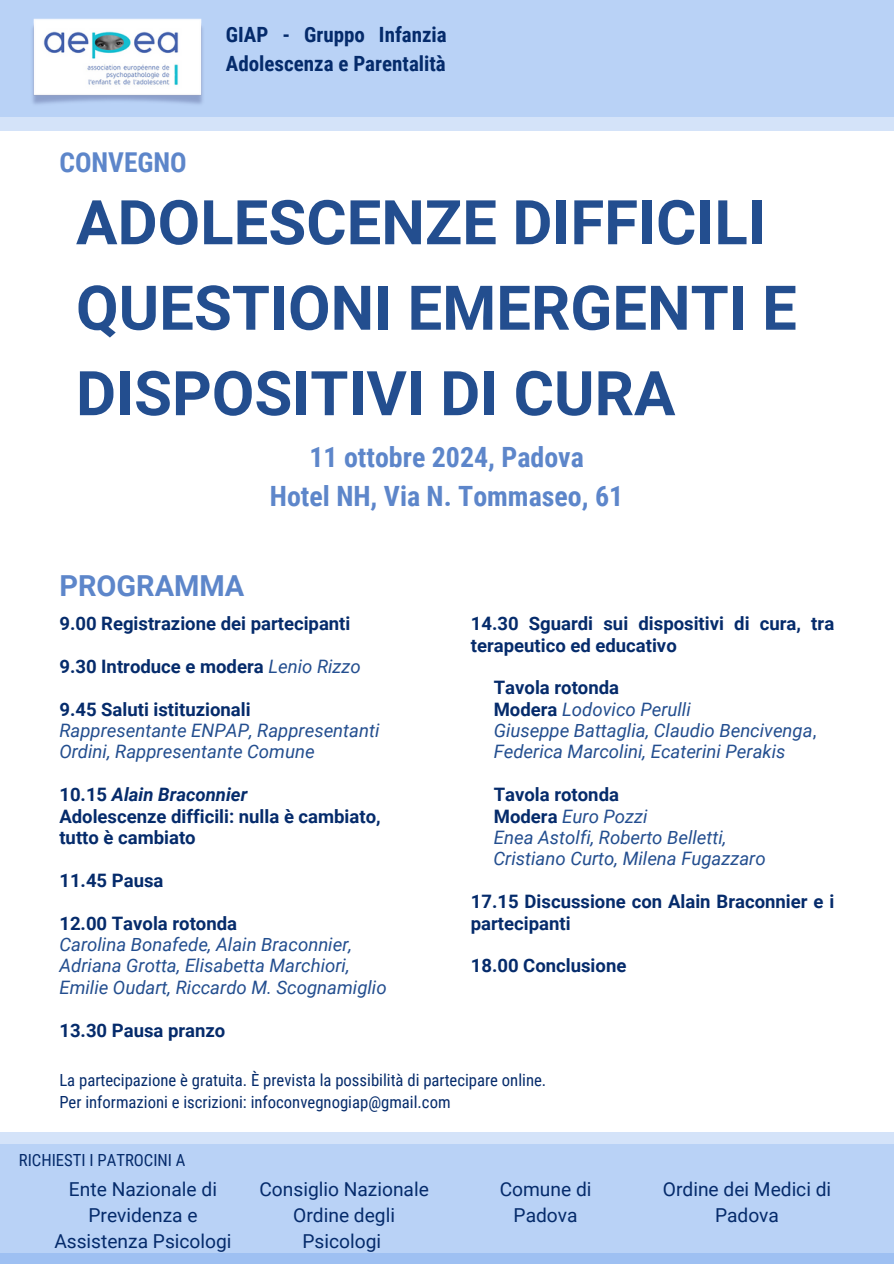
<style>
.page{position:relative;width:894px;height:1264px;background:#fff}
.page>*{position:absolute;margin:0;border:0;box-sizing:border-box;transform-origin:0 0}
.t1{font:700 61.65px/85.5px "Roboto";color:#234e8f}
.t2{font:700 28.95px "Roboto";color:#5d86ca}
.t3{font:700 27.9px/39.2px "Roboto Condensed";color:#5d86ca;text-align:center}
.t4{font:700 27.3px "Roboto Condensed";color:#5d86ca}
.t5{font:700 21px/29.2px "Roboto Condensed";color:#052b6b}
.t6{font:19.2px/26px "Roboto";color:#052b6b;text-align:center}
.t7{font:700 18.45px/21.3px "Roboto";color:#052b6b}
.t8{font:italic 18.45px/21.3px "Roboto";color:#234e8f}
.t9{font:italic 700 18.45px "Roboto";color:#052b6b}
.t10{font:16.65px "Roboto Condensed";color:#052b6b}
.s1{font-weight:400;font-style:italic;color:#234e8f}
.s2{font-style:normal}
.s3{font-weight:700;font-style:normal;color:#052b6b}
</style>
<div class="page">
<div style="left:0;top:1132px;width:893px;height:131px;background:#d4e3f9"></div>
<div style="left:0;top:1144px;width:893px;height:119px;background:#b9d2f6"></div>
<div style="left:0;top:1252px;width:893px;height:11px;background:#9ec0f2"></div>
<div style="left:0;top:116px;width:893px;height:15px;background:#d4e3f9"></div>
<div style="left:0;top:0;width:893px;height:116px;background:#b9d2f6"></div>
<img style="left:32px;top:18px;width:171px;height:86px">
<p class="t4" style="left:59px;top:147px;width:129px">CONVEGNO</p>
<h5 class="t5" style="left:226px;top:20px;width:222px">GIAP - Gruppo Infanzia<br>Adolescenza e Parentalità</h5>
<p class="t1" style="left:76px;top:180px;width:722px">ADOLESCENZE DIFFICILI<br>QUESTIONI EMERGENTI E<br>DISPOSITIVI DI CURA</p>
<p class="t2" style="left:59px;top:568px;width:186px">PROGRAMMA</p>
<p class="t3" style="left:270px;top:438px;width:354px">11 ottobre 2024, Padova<br>Hotel NH, Via N. Tommaseo, 61</p>
<h4 class="t7" style="left:59px;top:613px;width:292px">9.00 Registrazione dei partecipanti</h4>
<h2 class="t7" style="left:59px;top:656px;width:303px">9.30 Introduce e modera <span class="s1">Lenio Rizzo</span></h2>
<h1 class="t7" style="left:59px;top:698px;width:193px">9.45 Saluti istituzionali</h1>
<h3 class="t8" style="left:59px;top:720px;width:321px">Rappresentante ENPAP, Rappresentanti<br>Ordini, Rappresentante Comune</h3>
<h2 class="t9" style="left:59px;top:784px;width:189px"><span class="s2">10.15</span> Alain Braconnier</h2>
<p class="t7" style="left:59px;top:805px;width:323px">Adolescenze difficili: nulla è cambiato, tutto è cambiato</p>
<p class="t7" style="left:59px;top:869px;width:106px">11.45 Pausa</p>
<p class="t7" style="left:59px;top:912px;width:179px">12.00 Tavola rotonda</p>
<p class="t8" style="left:59px;top:934px;width:294px">Carolina Bonafede, Alain Braconnier,</p>
<p class="t8" style="left:59px;top:955px;width:292px">Adriana Grotta, Elisabetta Marchiori,</p>
<p class="t8" style="left:59px;top:976px;width:329px">Emilie Oudart, Riccardo M. Scognamiglio</p>
<p class="t7" style="left:59px;top:1019px;width:167px">13.30 Pausa pranzo</p>
<p class="t7" style="left:470px;top:613px;width:365px">14.30 Sguardi sui dispositivi di cura, tra terapeutico ed educativo</p>
<p class="t7" style="left:493px;top:677px;width:127px">Tavola rotonda</p>
<p class="t8" style="left:493px;top:698px;width:198px"><span class="s3">Modera</span> Lodovico Perulli</p>
<p class="t8" style="left:493px;top:720px;width:324px">Giuseppe Battaglia, Claudio Bencivenga<span class="s2">,</span></p>
<p class="t8" style="left:493px;top:741px;width:293px">Federica Marcolini, Ecaterini Perakis</p>
<p class="t7" style="left:493px;top:784px;width:127px">Tavola rotonda</p>
<p class="t8" style="left:493px;top:805px;width:155px"><span class="s3">Modera</span> Euro Pozzi</p>
<p class="t8" style="left:493px;top:827px;width:234px">Enea Astolfi, Roberto Belletti,</p>
<p class="t8" style="left:493px;top:848px;width:273px">Cristiano Curto, Milena Fugazzaro</p>
<p class="t7" style="left:470px;top:891px;width:365px">17.15 Discussione con Alain Braconnier e i partecipanti</p>
<p class="t7" style="left:470px;top:955px;width:157px">18.00 Conclusione</p>
<p class="t10" style="left:59px;top:1070px;width:488px">La partecipazione è gratuita. È prevista la possibilità di partecipare online.</p>
<p class="t10" style="left:59px;top:1092px;width:392px">Per informazioni e iscrizioni: infoconvegnogiap@gmail.com</p>
<h5 class="t10" style="left:19px;top:1150px;width:168px">RICHIESTI I PATROCINI A</h5>
<h5 class="t6" style="left:54px;top:1176px;width:179px">Ente Nazionale di<br>Previdenza e<br>Assistenza Psicologi</h5>
<h5 class="t6" style="left:662px;top:1176px;width:170px">Ordine dei Medici di<br>Padova</h5>
<h6 class="t6" style="left:259px;top:1176px;width:171px">Consiglio Nazionale<br>Ordine degli<br>Psicologi</h6>
<p class="t6" style="left:499px;top:1176px;width:93px">Comune di<br>Padova</p>
</div>
